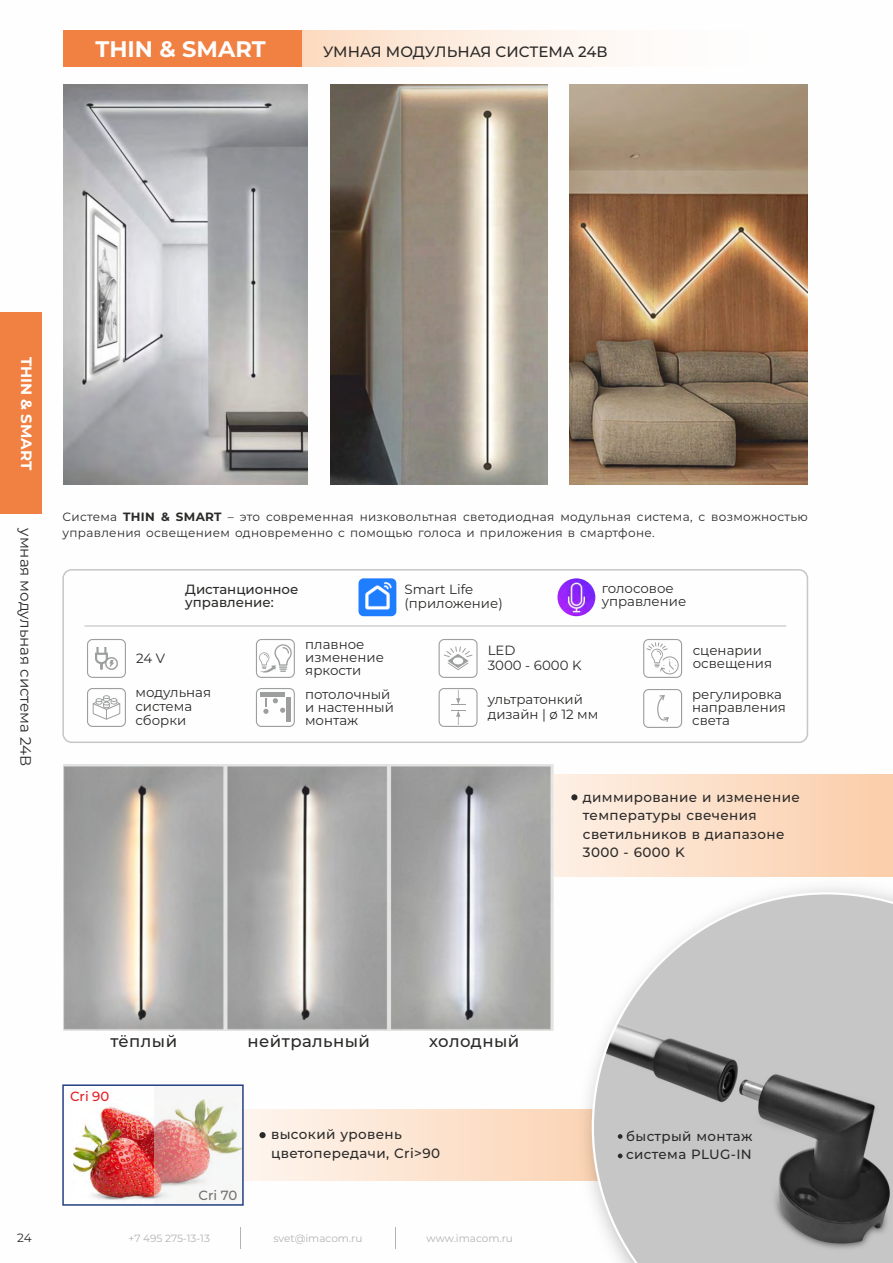
<style>
.page{position:relative;width:893px;height:1263px;background:#fff}
.page>*{position:absolute;margin:0;border:0;box-sizing:border-box;transform-origin:0 0}
.t1{font:700 22.5px "Montserrat";color:#fefefe}
.t2{font:500 16.5px "Montserrat";letter-spacing:.025em;color:#2b2a29}
.t3{font:15px "Montserrat";color:#2b2a29}
.t4{font:500 15px "Montserrat";color:#2b2a29}
.t5{font:700 15px "Montserrat";color:#fefefe}
.t6{font:500 13.5px/18.6px "Montserrat";letter-spacing:.025em;color:#2b2a29}
.t7{font:13.35px/12.9px "Montserrat";color:#2b2a29}
.t8{font:500 13.35px/18.5px "Montserrat";letter-spacing:.025em;color:#2b2a29}
.t9{font:500 13.35px/12.9px "Montserrat";color:#2b2a29}
.t10{font:500 13.35px "Montserrat";color:#e31e24}
.t11{font:500 13.35px "Montserrat";color:#727271}
.t12{font:12px/16.5px "Montserrat";letter-spacing:.025em;color:#2b2a29}
.t13{font:10.5px "Montserrat";color:#b2b3b3}
.s1{font-weight:700}
</style>
<div class="page">
<svg style="left:244px;top:1110px;width:313px;height:70px;background:#fce6d4"></svg>
<img style="left:557px;top:887px;width:324px;height:303px">
<svg style="left:592px;top:892px;width:301px;height:371px;background:#b6b6b6"></svg>
<svg style="left:553px;top:775px;width:340px;height:102px;background:#fbdec7"></svg>
<div style="left:0;top:313px;width:42px;height:201px;background:#f08143"></div>
<img style="left:63px;top:85px;width:245px;height:400px">
<img style="left:330px;top:85px;width:217px;height:400px">
<div style="left:62px;top:569px;width:746px;height:174px;background:#fefefe;border:2px solid #c5c6c6;border-radius:9px"></div>
<hr style="left:84px;top:625px;width:702px;height:1px;background:#c5c6c6">
<img style="left:358px;top:578px;width:38px;height:38px;border-radius:5px">
<img style="left:557px;top:578px;width:38px;height:38px;border-radius:50%">
<svg style="left:444px;top:646px;width:29px;height:24px"></svg>
<div style="left:439px;top:639px;width:39px;height:39px;border:1px solid #9d9e9e;border-radius:5px"></div>
<svg style="left:451px;top:690px;width:14px;height:35px"></svg>
<div style="left:439px;top:688px;width:39px;height:39px;border:1px solid #9d9e9e;border-radius:5px"></div>
<svg style="left:93px;top:695px;width:27px;height:25px"></svg>
<div style="left:87px;top:688px;width:39px;height:39px;border:1px solid #9d9e9e;border-radius:5px"></div>
<svg style="left:95px;top:647px;width:23px;height:23px"></svg>
<div style="left:87px;top:639px;width:39px;height:39px;border:1px solid #9d9e9e;border-radius:5px"></div>
<div style="left:256px;top:639px;width:39px;height:39px;border:1px solid #9d9e9e;border-radius:5px"></div>
<svg style="left:259px;top:644px;width:33px;height:29px"></svg>
<div style="left:256px;top:688px;width:39px;height:39px;border:1px solid #9d9e9e;border-radius:5px"></div>
<hr style="left:287px;top:697px;width:4px;height:25px;background:#9d9e9e">
<hr style="left:260px;top:693px;width:24px;height:4px;background:#9d9e9e">
<svg style="left:263px;top:698px;width:22px;height:16px"></svg>
<svg style="left:657px;top:695px;width:12px;height:27px"></svg>
<div style="left:643px;top:689px;width:39px;height:39px;border:1px solid #9d9e9e;border-radius:5px"></div>
<div style="left:643px;top:639px;width:39px;height:39px;border:1px solid #9d9e9e;border-radius:5px"></div>
<svg style="left:646px;top:642px;width:33px;height:32px"></svg>
<img style="left:570px;top:85px;width:238px;height:400px">
<img style="left:63px;top:765px;width:490px;height:266px">
<svg style="left:571px;top:794px;width:6px;height:6px"></svg>
<div style="left:259px;top:1132px;width:7px;height:6px;background:#2b2a29;border-radius:50%"></div>
<img style="left:73px;top:1106px;width:81px;height:95px">
<div style="left:154px;top:1085px;width:89px;height:120px;background:#ebecec;opacity:.42"></div>
<div style="left:62px;top:1084px;width:182px;height:122px;border:2px solid #244082"></div>
<svg style="left:618px;top:1134px;width:4px;height:5px"></svg>
<svg style="left:618px;top:1153px;width:4px;height:5px"></svg>
<svg style="left:240px;top:1228px;width:1px;height:21px"></svg>
<svg style="left:395px;top:1228px;width:1px;height:21px"></svg>
<svg style="left:302px;top:30px;width:314px;height:37px"></svg>
<div style="left:63px;top:30px;width:239px;height:37px;background:#f08143"></div>
<h1 class="t1" style="left:95px;top:35px;width:172px">THIN &amp; SMART</h1>
<p class="t4" style="left:323px;top:43px;width:286px">УМНАЯ МОДУЛЬНАЯ СИСТЕМА 24В</p>
<p class="t5" style="left:36px;top:357px;width:115px;rotate:90deg">THIN &amp; SMART</p>
<p class="t3" style="left:35px;top:528px;width:239px;rotate:90deg">умная модульная система 24В</p>
<p class="t12" style="left:63px;top:508px;width:747px">Система <span class="s1">THIN &amp; SMART</span> – это современная низковольтная светодиодная модульная система, с возможностью управления освещением одновременно с помощью голоса и приложения в смартфоне.</p>
<p class="t7" style="left:404px;top:582px;width:100px;line-height:13.8px">Smart Life (приложение)</p>
<p class="t9" style="left:185px;top:583px;width:115px">Дистанционное управление:</p>
<p class="t7" style="left:602px;top:581px;width:86px;line-height:13.8px">голосовое управление</p>
<p class="t7" style="left:488px;top:643px;width:95px;line-height:14.7px">LED<br>3000 - 6000 K</p>
<p class="t7" style="left:488px;top:692px;width:112px;line-height:14.7px">ультратонкий дизайн | ø 12 мм</p>
<p class="t7" style="left:136px;top:652px;width:30px">24 V</p>
<p class="t7" style="left:305px;top:638px;width:80px">плавное изменение яркости</p>
<p class="t7" style="left:305px;top:688px;width:90px">потолочный и настенный монтаж</p>
<p class="t7" style="left:692px;top:688px;width:95px">регулировка направления света</p>
<p class="t7" style="left:693px;top:643px;width:81px">сценарии освещения</p>
<p class="t7" style="left:135px;top:685px;width:77px;line-height:14px">модульная система сборки</p>
<p class="t6" style="left:583px;top:787px;width:218px">диммирование и изменение температуры свечения светильников в диапазоне<br>3000 - 6000 K</p>
<p class="t12" style="left:17px;top:1229px;width:16px">24</p>
<p class="t2" style="left:110px;top:1031px;width:68px">тёплый</p>
<p class="t2" style="left:247px;top:1031px;width:124px">нейтральный</p>
<p class="t2" style="left:429px;top:1031px;width:92px">холодный</p>
<p class="t10" style="left:70px;top:1088px;width:41px">Cri 90</p>
<p class="t11" style="left:199px;top:1187px;width:40px">Cri 70</p>
<p class="t6" style="left:271px;top:1125px;width:171px">высокий уровень цветопередачи, Cri&gt;90</p>
<p class="t13" style="left:128px;top:1232px;width:83px">+7 495 275-13-13</p>
<p class="t13" style="left:274px;top:1232px;width:90px">svet@imacom.ru</p>
<p class="t13" style="left:427px;top:1232px;width:88px">www.imacom.ru</p>
<p class="t8" style="left:626px;top:1127px;width:128px">быстрый монтаж система PLUG-IN</p>
</div>
